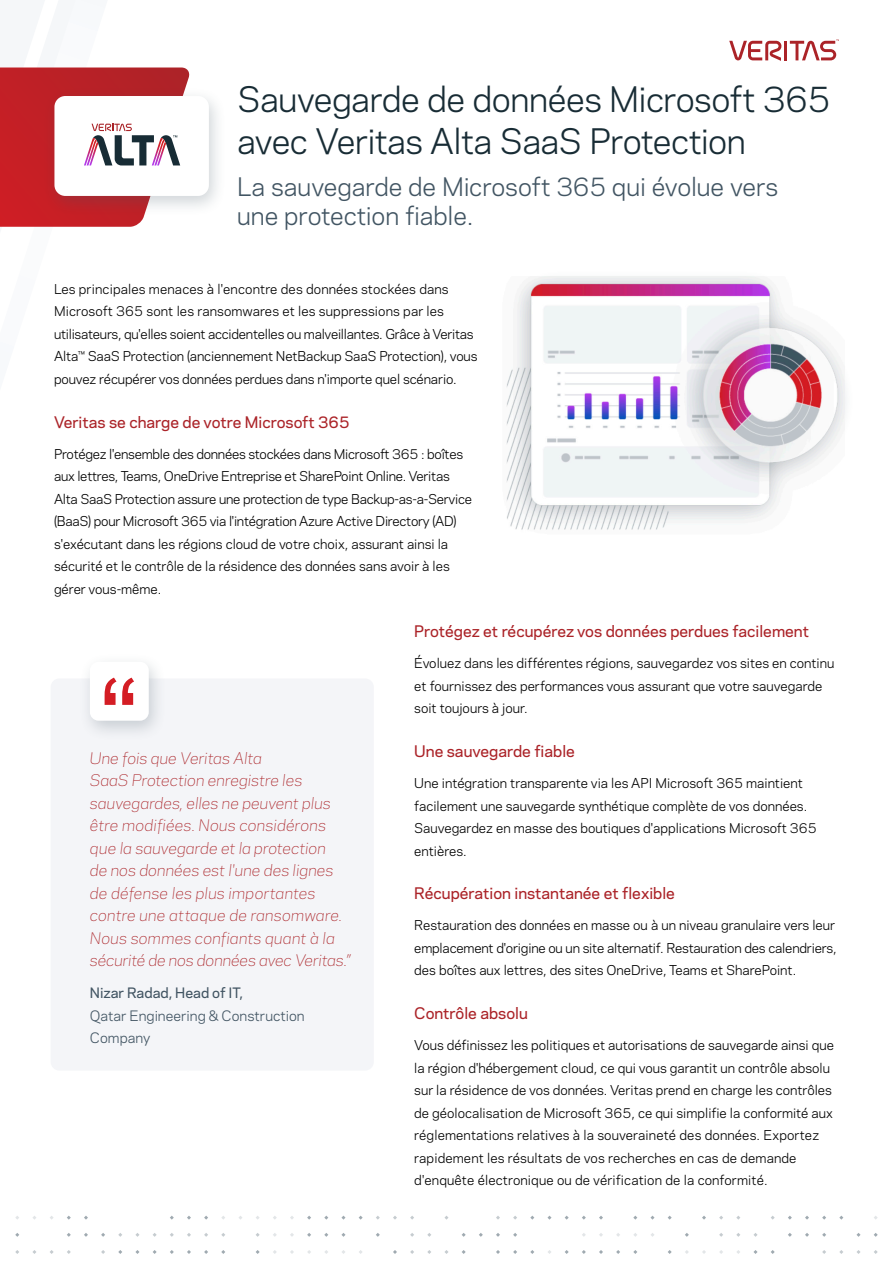
<style>
.page{position:relative;width:893px;height:1263px;background:#fff}
.page>*{position:absolute;margin:0;border:0;box-sizing:border-box;transform-origin:0 0}
.Headline{font:33px/42px "Polaris";letter-spacing:-.015em;color:#182c35}
.Subhead{font:24px/28.8px "Polaris";letter-spacing:-.005em;color:#425563}
.Call_Out_Box{font:italic 300 15px/22.5px "Polaris";color:#ab2328}
.Paragraph_Title{font:500 15px "Polaris";color:#ab2328}
.Call_Out_Box_Name{font:13.5px/22.5px "Polaris";color:#425563}
.Body_Copy{font:12.75px/22.5px "Polaris";color:#000}
.Body_Copy-2{font:12.75px/22.5px "Polaris";letter-spacing:-.02em;color:#000}
.s1{font-weight:500}
</style>
<div class="page">
<hr style="left:784px;top:41px;width:3px;height:19px;background:#ab2328">
<svg style="left:729px;top:41px;width:53px;height:20px"></svg>
<svg style="left:790px;top:39px;width:49px;height:21px"></svg>
<svg style="left:771px;top:1250px;width:4px;height:4px"></svg>
<svg style="left:753px;top:1250px;width:4px;height:4px"></svg>
<svg style="left:719px;top:1233px;width:4px;height:4px"></svg>
<svg style="left:702px;top:1216px;width:4px;height:4px"></svg>
<svg style="left:702px;top:1250px;width:4px;height:4px"></svg>
<svg style="left:685px;top:1233px;width:4px;height:4px"></svg>
<svg style="left:685px;top:1250px;width:4px;height:4px"></svg>
<svg style="left:668px;top:1215px;width:4px;height:5px"></svg>
<svg style="left:668px;top:1250px;width:4px;height:4px"></svg>
<svg style="left:650px;top:1215px;width:4px;height:5px"></svg>
<svg style="left:633px;top:1215px;width:4px;height:5px"></svg>
<svg style="left:633px;top:1250px;width:4px;height:4px"></svg>
<svg style="left:616px;top:1250px;width:4px;height:4px"></svg>
<svg style="left:599px;top:1216px;width:4px;height:4px"></svg>
<svg style="left:599px;top:1250px;width:4px;height:4px"></svg>
<svg style="left:582px;top:1215px;width:4px;height:5px"></svg>
<svg style="left:582px;top:1250px;width:4px;height:4px"></svg>
<svg style="left:565px;top:1215px;width:4px;height:5px"></svg>
<svg style="left:565px;top:1250px;width:4px;height:4px"></svg>
<svg style="left:547px;top:1215px;width:4px;height:5px"></svg>
<svg style="left:530px;top:1215px;width:4px;height:5px"></svg>
<svg style="left:530px;top:1250px;width:4px;height:4px"></svg>
<svg style="left:513px;top:1233px;width:4px;height:4px"></svg>
<svg style="left:513px;top:1250px;width:4px;height:4px"></svg>
<svg style="left:496px;top:1216px;width:4px;height:4px"></svg>
<svg style="left:496px;top:1233px;width:4px;height:4px"></svg>
<svg style="left:496px;top:1250px;width:4px;height:4px"></svg>
<svg style="left:479px;top:1233px;width:4px;height:4px"></svg>
<svg style="left:462px;top:1233px;width:4px;height:4px"></svg>
<svg style="left:462px;top:1250px;width:4px;height:4px"></svg>
<svg style="left:427px;top:1250px;width:4px;height:4px"></svg>
<svg style="left:410px;top:1233px;width:4px;height:4px"></svg>
<svg style="left:410px;top:1250px;width:4px;height:4px"></svg>
<svg style="left:393px;top:1216px;width:4px;height:4px"></svg>
<svg style="left:393px;top:1250px;width:4px;height:4px"></svg>
<svg style="left:376px;top:1233px;width:4px;height:4px"></svg>
<svg style="left:359px;top:1215px;width:4px;height:5px"></svg>
<svg style="left:341px;top:1215px;width:4px;height:5px"></svg>
<svg style="left:324px;top:1215px;width:4px;height:5px"></svg>
<svg style="left:324px;top:1233px;width:4px;height:4px"></svg>
<svg style="left:307px;top:1215px;width:4px;height:5px"></svg>
<svg style="left:307px;top:1233px;width:4px;height:4px"></svg>
<svg style="left:290px;top:1250px;width:4px;height:4px"></svg>
<svg style="left:256px;top:1250px;width:4px;height:4px"></svg>
<svg style="left:221px;top:1250px;width:4px;height:4px"></svg>
<svg style="left:204px;top:1215px;width:4px;height:5px"></svg>
<svg style="left:204px;top:1233px;width:4px;height:4px"></svg>
<svg style="left:204px;top:1250px;width:4px;height:4px"></svg>
<svg style="left:187px;top:1216px;width:4px;height:4px"></svg>
<svg style="left:187px;top:1233px;width:4px;height:4px"></svg>
<svg style="left:187px;top:1250px;width:4px;height:4px"></svg>
<svg style="left:170px;top:1215px;width:4px;height:5px"></svg>
<svg style="left:170px;top:1233px;width:4px;height:4px"></svg>
<svg style="left:170px;top:1250px;width:4px;height:4px"></svg>
<svg style="left:153px;top:1250px;width:4px;height:4px"></svg>
<svg style="left:135px;top:1250px;width:4px;height:4px"></svg>
<svg style="left:118px;top:1250px;width:4px;height:4px"></svg>
<svg style="left:101px;top:1233px;width:4px;height:4px"></svg>
<svg style="left:101px;top:1250px;width:4px;height:4px"></svg>
<svg style="left:84px;top:1216px;width:4px;height:4px"></svg>
<svg style="left:84px;top:1233px;width:4px;height:4px"></svg>
<svg style="left:67px;top:1215px;width:4px;height:5px"></svg>
<svg style="left:67px;top:1233px;width:4px;height:4px"></svg>
<svg style="left:67px;top:1250px;width:4px;height:4px"></svg>
<svg style="left:50px;top:1250px;width:4px;height:4px"></svg>
<svg style="left:15px;top:1233px;width:4px;height:4px"></svg>
<svg style="left:15px;top:1250px;width:4px;height:4px"></svg>
<svg style="left:874px;top:1233px;width:4px;height:4px"></svg>
<svg style="left:874px;top:1250px;width:4px;height:4px"></svg>
<svg style="left:839px;top:1215px;width:4px;height:5px"></svg>
<svg style="left:839px;top:1250px;width:4px;height:4px"></svg>
<svg style="left:822px;top:1215px;width:4px;height:5px"></svg>
<svg style="left:822px;top:1233px;width:4px;height:4px"></svg>
<svg style="left:822px;top:1250px;width:4px;height:4px"></svg>
<svg style="left:805px;top:1216px;width:4px;height:4px"></svg>
<svg style="left:805px;top:1233px;width:4px;height:4px"></svg>
<svg style="left:788px;top:1215px;width:4px;height:5px"></svg>
<svg style="left:788px;top:1233px;width:4px;height:4px"></svg>
<div style="left:43px;top:87px;width:184px;height:130px;background:#425563;opacity:.25"></div>
<div style="left:54px;top:96px;width:155px;height:100px;background:#fff;border-radius:11px"></div>
<svg style="left:0;top:67px;width:190px;height:160px"></svg>
<img style="left:506px;top:276px;width:338px;height:254px">
<div style="left:51px;top:678px;width:323px;height:392px;background:#f4f5f8;border-radius:9px"></div>
<div style="left:78px;top:653px;width:89px;height:88px;background:#425563;opacity:.25"></div>
<div style="left:90px;top:662px;width:59px;height:59px;background:#fff;border-radius:9px"></div>
<svg style="left:105px;top:678px;width:29px;height:27px"></svg>
<p class="Headline" style="left:237px;top:76px;width:595px">Sauvegarde de données Microsoft 365 avec Veritas Alta SaaS Protection</p>
<p class="Subhead" style="left:237px;top:171px;width:543px">La sauvegarde de Microsoft 365 qui évolue vers une protection fiable.</p>
<p class="Body_Copy" style="left:54px;top:277px;width:425px">Les principales menaces à l'encontre des données stockées dans Microsoft 365 sont les ransomwares et les suppressions par les utilisateurs, qu'elles soient accidentelles ou malveillantes. Grâce à Veritas Alta™ SaaS Protection (anciennement NetBackup SaaS Protection), vous pouvez récupérer vos données perdues dans n'importe quel scénario.</p>
<p class="Paragraph_Title" style="left:54px;top:410px;width:297px">Veritas se charge de votre Microsoft 365</p>
<p class="Body_Copy-2" style="left:54px;top:442px;width:420px">Protégez l'ensemble des données stockées dans Microsoft 365 : boîtes aux lettres, Teams, OneDrive Entreprise et SharePoint Online. Veritas Alta SaaS Protection assure une protection de type Backup-as-a-Service (BaaS) pour Microsoft 365 via l'intégration Azure Active Directory (AD) s'exécutant dans les régions cloud de votre choix, assurant ainsi la sécurité et le contrôle de la résidence des données sans avoir à les gérer vous-même.</p>
<p class="Paragraph_Title" style="left:414px;top:620px;width:396px">Protégez et récupérez vos données perdues facilement</p>
<p class="Body_Copy" style="left:414px;top:651px;width:422px">Évoluez dans les différentes régions, sauvegardez vos sites en continu et fournissez des performances vous assurant que votre sauvegarde soit toujours à jour.</p>
<p class="Paragraph_Title" style="left:414px;top:740px;width:162px">Une sauvegarde fiable</p>
<p class="Body_Copy" style="left:414px;top:771px;width:404px">Une intégration transparente via les API Microsoft 365 maintient facilement une sauvegarde synthétique complète de vos données.<br>Sauvegardez en masse des boutiques d'applications Microsoft 365 entières.</p>
<p class="Paragraph_Title" style="left:414px;top:882px;width:262px">Récupération instantanée et flexible</p>
<p class="Body_Copy" style="left:414px;top:913px;width:424px;text-align:justify">Restauration des données en masse ou à un niveau granulaire vers leur emplacement d'origine ou un site alternatif. Restauration des calendriers, des boîtes aux lettres, des sites OneDrive, Teams et SharePoint.</p>
<p class="Paragraph_Title" style="left:414px;top:1002px;width:115px">Contrôle absolu</p>
<p class="Body_Copy" style="left:414px;top:1033px;width:421px">Vous définissez les politiques et autorisations de sauvegarde ainsi que la région d'hébergement cloud, ce qui vous garantit un contrôle absolu sur la résidence de vos données. Veritas prend en charge les contrôles de géolocalisation de Microsoft 365, ce qui simplifie la conformité aux réglementations relatives à la souveraineté des données. Exportez rapidement les résultats de vos recherches en cas de demande d'enquête électronique ou de vérification de la conformité.</p>
<p class="Call_Out_Box" style="left:90px;top:746px;width:262px">Une fois que Veritas Alta<br>SaaS Protection enregistre les sauvegardes, elles ne peuvent plus être modifiées. Nous considérons que la sauvegarde et la protection<br>de nos données est l'une des lignes de défense les plus importantes contre une attaque de ransomware.<br>Nous sommes confiants quant à la sécurité de nos données avec Veritas.”</p>
<p class="Call_Out_Box_Name" style="left:90px;top:981px;width:216px"><span class="s1">Nizar Radad, Head of IT,<br></span>Qatar Engineering &amp; Construction<br>Company</p>
</div>
